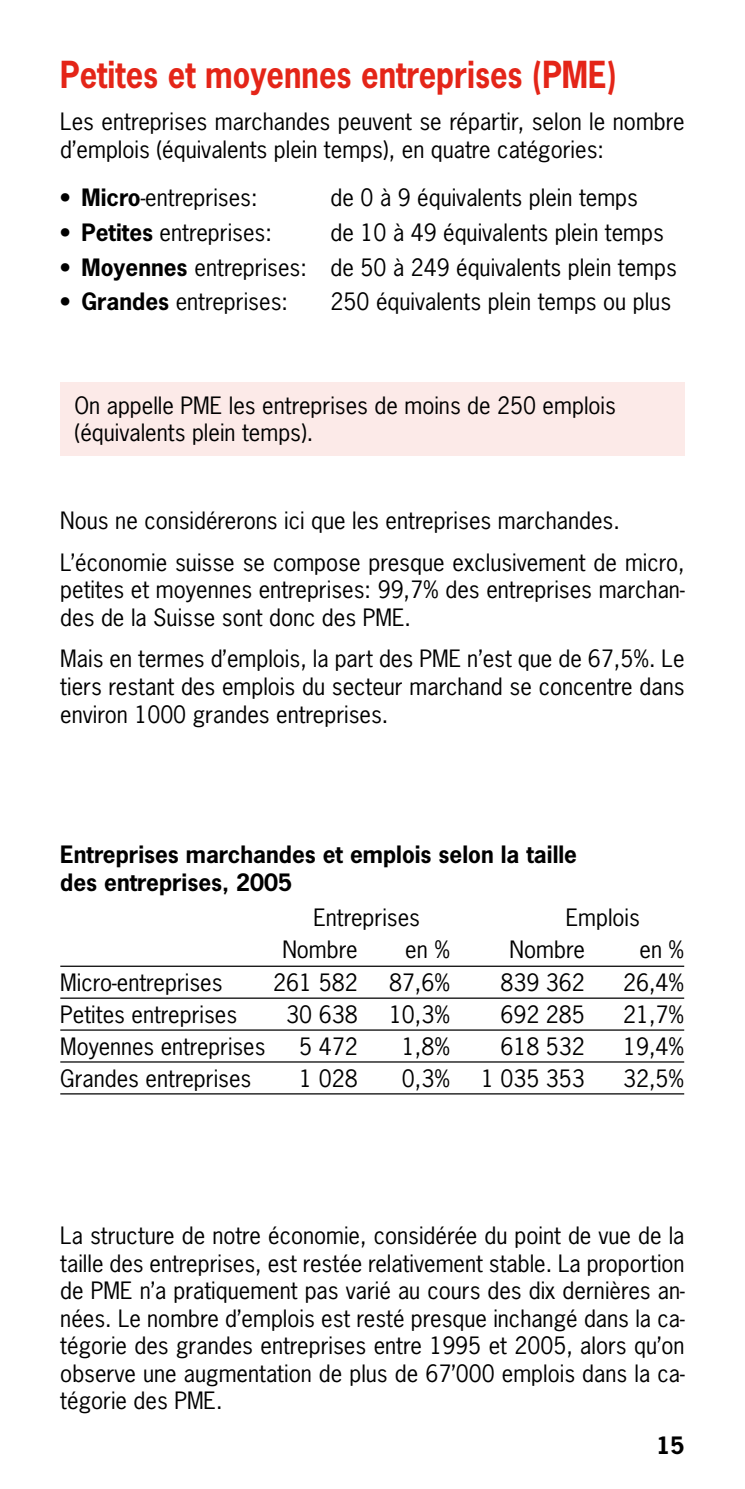
<style>
.page{position:relative;width:745px;height:1489px;background:#fff}
.page>*{position:absolute;margin:0;border:0;box-sizing:border-box;transform-origin:0 0}
.t1{font:700 35px "News Gothic Std";color:#e42518;scale:.88 1}
.t2{font:22.5px/27.5px "News Gothic Std";color:#000}
.t3{font:700 22.5px/27.5px "News Gothic Std";color:#000}
.s1{font-weight:700}
</style>
<div class="page">
<div style="left:60px;top:382px;width:624px;height:73px;background:#fceae8"></div>
<hr style="left:60px;top:965px;width:623px;height:1px;background:#000">
<hr style="left:60px;top:997px;width:623px;height:1px;background:#000">
<hr style="left:60px;top:1029px;width:623px;height:1px;background:#000">
<hr style="left:60px;top:1061px;width:623px;height:1px;background:#000">
<hr style="left:60px;top:1093px;width:524px;height:1px;background:#000">
<hr style="left:584px;top:1093px;width:99px;height:1px;background:#000">
<h1 class="t1" style="left:60px;top:58px;width:633px">Petites et moyennes entreprises (PME)</h1>
<p class="t2" style="left:60px;top:109px;width:625px">Les entreprises marchandes peuvent se répartir, selon le nombre d’emplois (équivalents plein temps), en quatre catégories:</p>
<p class="t2" style="left:60px;top:186px;width:199px"><span class="s1">• Micro</span>-entreprises:</p>
<p class="t2" style="left:330px;top:186px;width:308px">de 0 à 9 équivalents plein temps</p>
<p class="t2" style="left:60px;top:220px;width:213px"><span class="s1">• Petites</span> entreprises:</p>
<p class="t2" style="left:330px;top:220px;width:334px">de 10 à 49 équivalents plein temps</p>
<p class="t2" style="left:60px;top:255px;width:617px"><span class="s1">• Moyennes</span> entreprises: de 50 à 249 équivalents plein temps</p>
<p class="t2" style="left:60px;top:289px;width:229px"><span class="s1">• Grandes</span> entreprises:</p>
<p class="t2" style="left:330px;top:289px;width:342px">250 équivalents plein temps ou plus</p>
<p class="t2" style="left:74px;top:393px;width:542px">On appelle PME les entreprises de moins de 250 emplois (équivalents plein temps).</p>
<p class="t2" style="left:60px;top:501px;width:625px;line-height:41.8px">Nous ne considérerons ici que les entreprises marchandes.<br>L’économie suisse se compose presque exclusivement de micro,</p>
<p class="t2" style="left:60px;top:577px;width:625px">petites et moyennes entreprises: 99,7% des entreprises marchan&shy;des de la Suisse sont donc des PME.</p>
<p class="t2" style="left:60px;top:647px;width:625px;text-align:justify">Mais en termes d’emplois, la part des PME n’est que de 67,5%. Le tiers restant des emplois du secteur marchand se concentre dans environ 1000 grandes entreprises.</p>
<p class="t3" style="left:60px;top:842px;width:518px">Entreprises marchandes et emplois selon la taille des entreprises, 2005</p>
<p class="t2" style="left:313px;top:905px;width:108px">Entreprises</p>
<p class="t2" style="left:565px;top:905px;width:76px">Emplois</p>
<p class="t2" style="left:282px;top:937px;width:77px">Nombre</p>
<p class="t2" style="left:405px;top:937px;width:46px">en %</p>
<p class="t2" style="left:509px;top:937px;width:77px">Nombre</p>
<p class="t2" style="left:639px;top:937px;width:46px">en %</p>
<p class="t2" style="left:60px;top:970px;width:164px">Micro-entreprises</p>
<p class="t2" style="left:273px;top:970px;width:86px">261 582</p>
<p class="t2" style="left:389px;top:970px;width:63px">87,6%</p>
<p class="t2" style="left:500px;top:970px;width:86px">839 362</p>
<p class="t2" style="left:622px;top:970px;width:63px">26,4%</p>
<p class="t2" style="left:60px;top:1002px;width:178px">Petites entreprises</p>
<p class="t2" style="left:286px;top:1002px;width:73px">30 638</p>
<p class="t2" style="left:389px;top:1002px;width:63px">10,3%</p>
<p class="t2" style="left:500px;top:1002px;width:86px">692 285</p>
<p class="t2" style="left:622px;top:1002px;width:63px">21,7%</p>
<p class="t2" style="left:60px;top:1034px;width:206px">Moyennes entreprises</p>
<p class="t2" style="left:299px;top:1034px;width:60px">5 472</p>
<p class="t2" style="left:401px;top:1034px;width:50px">1,8%</p>
<p class="t2" style="left:500px;top:1034px;width:86px">618 532</p>
<p class="t2" style="left:622px;top:1034px;width:63px">19,4%</p>
<p class="t2" style="left:60px;top:1065px;width:192px">Grandes entreprises</p>
<p class="t2" style="left:299px;top:1065px;width:60px">1 028</p>
<p class="t2" style="left:401px;top:1065px;width:50px">0,3%</p>
<p class="t2" style="left:481px;top:1065px;width:105px">1 035 353</p>
<p class="t2" style="left:622px;top:1065px;width:63px">32,5%</p>
<p class="t2" style="left:60px;top:1223px;width:625px;text-align:justify">La structure de notre économie, considérée du point de vue de la taille des entreprises, est restée relativement stable. La proportion de PME n’a pratiquement pas varié au cours des dix dernières an&shy;nées. Le nombre d’emplois est resté presque inchangé dans la ca&shy;tégorie des grandes entreprises entre 1995 et 2005, alors qu’on observe une augmentation de plus de 67’000 emplois dans la ca&shy;tégorie des PME.</p>
<p class="t3" style="left:656px;top:1432px;width:29px">15</p>
</div>
